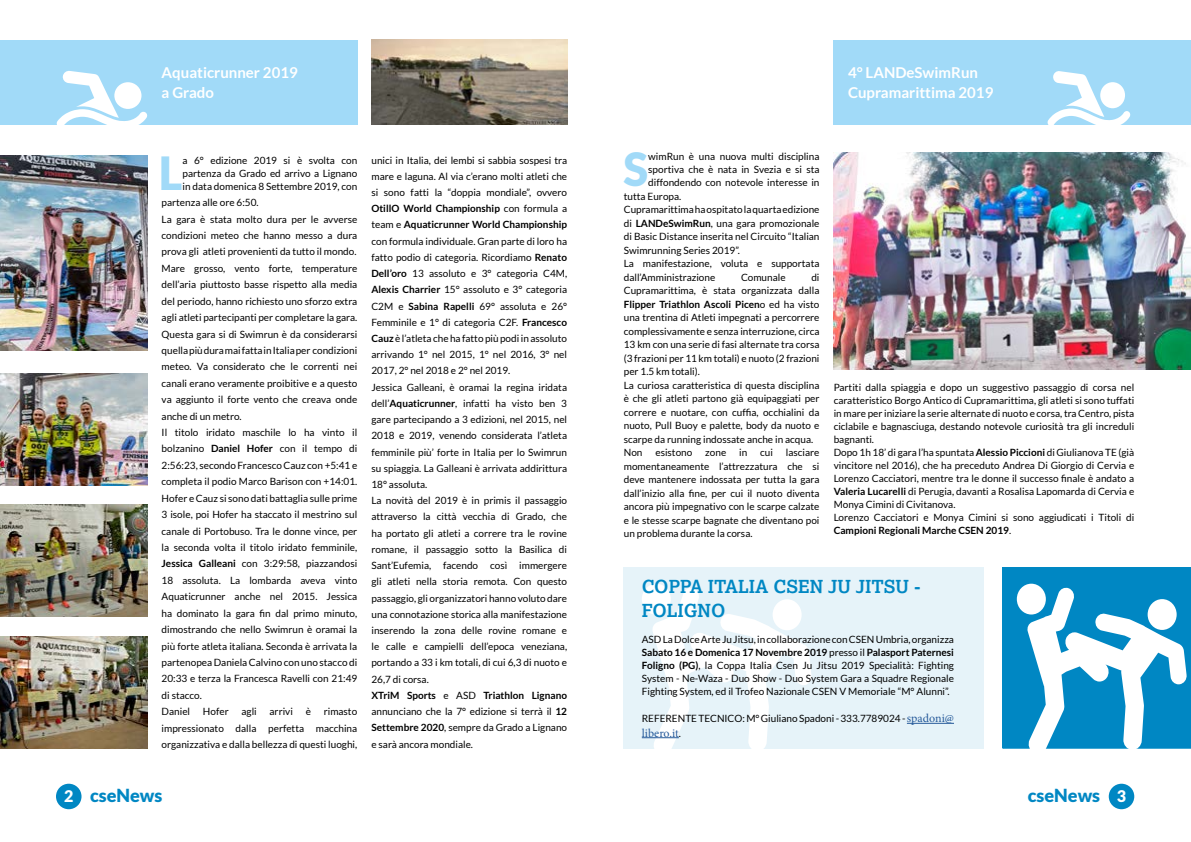
<style>
.page{position:relative;width:1191px;height:842px;background:#fff}
.page>*{position:absolute;margin:0;border:0;box-sizing:border-box;transform-origin:0 0}
.t1{font:900 45.7px "Lato";color:#a1daf8}
.t2{font:700 18px/24px "Lexia Da Ma";color:#0087c3}
.t3{font:900 18px "Lato";color:#0087c3}
.t4{font:700 15px/20px "Lato";color:#fff}
.t5{font:12px "Minion Pro";color:#275b9b}
.t6{font:10px/16.2px "Lato";color:#000;text-align:justify}
.s1{font-weight:700}
.s2{font-family:"Minion Pro";font-size:12px;color:#275b9b}
.s3{font-family:"Lato";font-size:10px;color:#000}
.s4{font-size:16px;color:#fff}
</style>
<div class="page">
<img style="left:371px;top:40px;width:196px;height:84px">
<img style="left:0;top:505px;width:147px;height:112px">
<img style="left:0;top:373px;width:147px;height:112px">
<div style="left:0;top:40px;width:357px;height:85px;background:#a1daf8"></div>
<img style="left:0;top:636px;width:147px;height:112px">
<img style="left:0;top:156px;width:147px;height:195px">
<svg style="left:56px;top:71px;width:92px;height:54px"></svg>
<div style="left:114px;top:82px;width:27px;height:27px;background:#fff;border-radius:50%"></div>
<div style="left:833px;top:40px;width:358px;height:84px;background:#a1daf8"></div>
<img style="left:833px;top:152px;width:358px;height:217px">
<svg style="left:1047px;top:71px;width:83px;height:54px"></svg>
<div style="left:1100px;top:82px;width:25px;height:26px;background:#fff;border-radius:50%"></div>
<svg style="left:1002px;top:567px;width:189px;height:182px"></svg>
<div style="left:624px;top:567px;width:360px;height:182px;background:#e6f3f9"></div>
<div style="left:642px;top:584px;width:29px;height:31px;background:#fff;border-radius:50%"></div>
<svg style="left:651px;top:588px;width:161px;height:161px"></svg>
<hr style="left:907px;top:723px;width:47px;height:1px;background:#275b9b">
<hr style="left:642px;top:737px;width:37px;height:1px;background:#275b9b">
<div style="left:56px;top:784px;width:25px;height:25px;background:#0087c3;border-radius:50%"></div>
<div style="left:1108px;top:784px;width:26px;height:25px;background:#0087c3;border-radius:50%"></div>
<h3 class="t4" style="left:162px;top:63px;width:138px">Aquaticrunner 2019 a Grado</h3>
<h3 class="t4" style="left:848px;top:62px;width:147px">4° LANDeSwimRun<br>Cupramarittima 2019</h3>
<h1 class="t1" style="left:159px;top:146px;width:25px">L</h1>
<p class="t6" style="left:183px;top:154px;width:176px;line-height:13px">a 6° edizione 2019 si è svolta con partenza da Grado ed arrivo a Lignano in data domenica 8 Settembre 2019, con</p>
<p class="t6" style="left:162px;top:194px;width:197px;text-align:left">partenza alle ore 6:50.<br>La gara è stata molto dura per le avverse condizioni meteo che hanno messo a dura prova gli atleti provenienti da tutto il mondo.<br>Mare grosso, vento forte, temperature dell’aria piuttosto basse rispetto alla media del periodo, hanno richiesto uno sforzo extra agli atleti partecipanti per completare la gara.<br>Questa gara si di Swimrun è da considerarsi quella più dura mai fatta in Italia per condizioni meteo. Va considerato che le correnti nei canali erano veramente proibitive e a questo va aggiunto il forte vento che creava onde anche di un metro.<br>Il titolo iridato maschile lo ha vinto il bolzanino <span class="s1">Daniel Hofer</span> con il tempo di 2:56:23, secondo Francesco Cauz con +5:41 e completa il podio Marco Barison con +14:01.<br>Hofer e Cauz si sono dati battaglia sulle prime 3 isole, poi Hofer ha staccato il mestrino sul canale di Portobuso. Tra le donne vince, per la seconda volta il titolo iridato femminile, <span class="s1">Jessica Galleani</span> con 3:29:58, piazzandosi 18 assoluta. La lombarda aveva vinto Aquaticrunner anche nel 2015. Jessica ha dominato la gara fin dal primo minuto, dimostrando che nello Swimrun è oramai la più forte atleta italiana. Seconda è arrivata la partenopea Daniela Calvino con uno stacco di 20:33 e terza la Francesca Ravelli con 21:49 di stacco.<br>Daniel</p>
<p class="t6" style="left:203px;top:703px;width:27px">Hofer</p>
<p class="t6" style="left:241px;top:703px;width:17px">agli</p>
<p class="t6" style="left:269px;top:703px;width:25px">arrivi</p>
<p class="t6" style="left:306px;top:703px;width:7px">è</p>
<p class="t6" style="left:162px;top:703px;width:197px;text-indent:162px">rimasto impressionato dalla perfetta macchina organizzativa e dalla bellezza di questi luoghi,</p>
<p class="t6" style="left:371px;top:152px;width:197px;text-align:left">unici in Italia, dei lembi si sabbia sospesi tra mare e laguna. Al via c’erano molti atleti che si sono fatti la “doppia mondiale”, ovvero <span class="s1">OtillO World Championship</span> con formula a team e <span class="s1">Aquaticrunner World Championship </span>con formula individuale. Gran parte di loro ha fatto podio di categoria. Ricordiamo <span class="s1">Renato Dell’oro</span> 13 assoluto e 3° categoria C4M, <span class="s1">Alexis Charrier</span> 15° assoluto e 3° categoria C2M e <span class="s1">Sabina Rapelli</span> 69° assoluta e 26° Femminile e 1° di categoria C2F. <span class="s1">Francesco Cauz</span> è l’atleta che ha fatto più podi in assoluto arrivando 1° nel 2015, 1° nel 2016, 3° nel 2017, 2° nel 2018 e 2° nel 2019.<br>Jessica Galleani, è oramai la regina iridata dell’<span class="s1">Aquaticrunner</span>, infatti ha visto ben 3 gare partecipando a 3 edizioni, nel 2015, nel 2018 e 2019, venendo considerata l’atleta femminile più’ forte in Italia per lo Swimrun su spiaggia. La Galleani è arrivata addirittura 18° assoluta.<br>La novità del 2019 è in primis il passaggio attraverso la città vecchia di Grado, che ha portato gli atleti a correre tra le rovine romane, il passaggio sotto la Basilica di Sant’Eufemia, facendo così immergere gli atleti nella storia remota. Con questo passaggio, gli organizzatori hanno voluto dare una connotazione storica alla manifestazione inserendo la zona delle rovine romane e le calle e campielli dell’epoca veneziana, portando a 33 i km totali, di cui 6,3 di nuoto e 26,7 di corsa.<br><span class="s1">XTriM Sports</span> e ASD <span class="s1">Triathlon Lignano </span>annunciano che la 7° edizione si terrà il <span class="s1">12<br>Settembre 2020</span>, sempre da Grado a Lignano e sarà ancora mondiale.</p>
<h1 class="t1" style="left:623px;top:143px;width:26px">S</h1>
<p class="t6" style="left:648px;top:149px;width:173px">wimRun è una nuova multi disciplina</p>
<p class="t6" style="left:648px;top:162px;width:173px">sportiva che è nata in Svezia e si sta</p>
<p class="t6" style="left:648px;top:175px;width:173px">diffondendo con notevole interesse in</p>
<p class="t6" style="left:624px;top:188px;width:59px">tutta Europa.</p>
<p class="t6" style="left:624px;top:202px;width:197px">Cupramarittima ha ospitato la quarta edizione</p>
<p class="t6" style="left:624px;top:215px;width:197px">di <span class="s1">LANDeSwimRun</span>, una gara promozionale</p>
<p class="t6" style="left:624px;top:229px;width:197px">di Basic Distance inserita nel Circuito “Italian</p>
<p class="t6" style="left:624px;top:242px;width:118px">Swimrunning Series 2019”.</p>
<p class="t6" style="left:624px;top:256px;width:197px">La manifestazione, voluta e supportata</p>
<p class="t6" style="left:624px;top:269px;width:93px">dall’Amministrazione</p>
<p class="t6" style="left:741px;top:269px;width:46px">Comunale</p>
<p class="t6" style="left:624px;top:270px;width:197px;line-height:13.5px;text-align:left;text-indent:187px">di Cupramarittima, è stata organizzata dalla <span class="s1">Flipper Triathlon Ascoli Picen</span>o ed ha visto una trentina di Atleti impegnati a percorrere complessivamente e senza interruzione, circa 13 km con una serie di fasi alternate tra corsa (3 frazioni per 11 km totali) e nuoto (2 frazioni per 1.5 km totali).<br>La curiosa caratteristica di questa disciplina è che gli atleti partono già equipaggiati per correre e nuotare, con cuffia, occhialini da nuoto, Pull Buoy e palette, body da nuoto e scarpe da running indossate anche in acqua.<br>Non</p>
<p class="t6" style="left:624px;top:446px;width:197px;line-height:13.5px;text-indent:162px">lasciare momentaneamente l’attrezzatura che si deve mantenere indossata per tutta la gara dall’inizio alla fine, per cui il nuoto diventa ancora più impegnativo con le scarpe calzate e le stesse scarpe bagnate che diventano poi un problema durante la corsa.</p>
<p class="t6" style="left:655px;top:444px;width:38px">esistono</p>
<p class="t6" style="left:705px;top:444px;width:22px">zone</p>
<p class="t6" style="left:739px;top:444px;width:10px">in</p>
<p class="t6" style="left:760px;top:444px;width:14px">cui</p>
<p class="t6" style="left:833px;top:381px;width:302px;line-height:13px;text-align:left">Partiti dalla spiaggia e dopo un suggestivo passaggio di corsa nel caratteristico Borgo Antico di Cupramarittima, gli atleti si sono tuffati in mare per iniziare la serie alternate di nuoto e corsa, tra Centro, pista ciclabile e bagnasciuga, destando notevole curiosità tra gli increduli bagnanti.<br>Dopo 1h 18’ di gara l’ha spuntata <span class="s1">Alessio Piccioni</span> di Giulianova TE (già vincitore nel 2016), che ha preceduto Andrea Di Giorgio di Cervia e Lorenzo Cacciatori, mentre tra le donne il successo finale è andato a <span class="s1">Valeria Lucarelli</span> di Perugia, davanti a Rosalisa Lapomarda di Cervia e Monya Cimini di Civitanova.<br>Lorenzo Cacciatori e Monya Cimini si sono aggiudicati i Titoli di <span class="s1">Campioni Regionali Marche CSEN 2019</span>.</p>
<h2 class="t2" style="left:642px;top:574px;width:280px">COPPA ITALIA CSEN JU JITSU -<br>FOLIGNO</h2>
<p class="t6" style="left:642px;top:632px;width:314px;line-height:13px">ASD La Dolce Arte Ju Jitsu, in collaborazione con CSEN Umbria, organizza <span class="s1">Sabato 16 e Domenica 17 Novembre 2019</span> presso il <span class="s1">Palasport Paternesi Foligno (PG)</span>, la Coppa Italia Csen Ju Jitsu 2019 Specialità: Fighting System - Ne-Waza - Duo Show - Duo System Gara a Squadre Regionale Fighting System, ed il Trofeo Nazionale CSEN V Memoriale “M° Alunni”.</p>
<p class="t6" style="left:642px;top:710px;width:314px">REFERENTE TECNICO: M° Giuliano Spadoni - 333.7789024 - <span class="s2">spadoni@</span></p>
<p class="t5" style="left:642px;top:725px;width:41px">libero.it<span class="s3">.</span></p>
<h2 class="t3" style="left:64px;top:785px;width:100px"><span class="s4">2</span> cseNews</h2>
<h2 class="t3" style="left:1027px;top:785px;width:100px">cseNews <span class="s4">3</span></h2>
</div>
